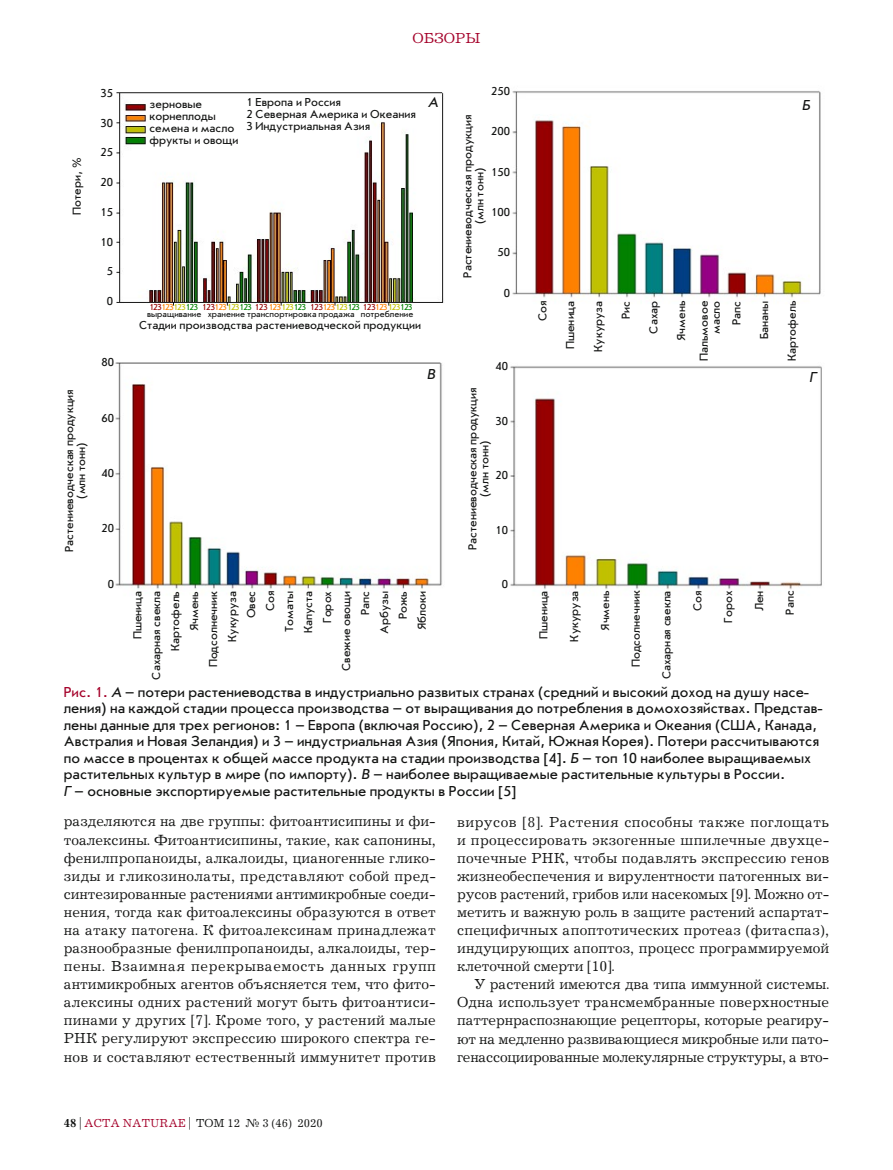
<style>
.page{position:relative;width:893px;height:1170px;background:#fff}
.page>*{position:absolute;margin:0;border:0;box-sizing:border-box;transform-origin:0 0}
.t1{font:15px/18px "Journal C";letter-spacing:.005em;color:#131413;text-align:justify}
.t2{font:15px/16.5px "Journal Sans C";color:#131413}
.t3{font:15px "Journal C";color:#a5032b}
.t4{font:italic 15px "Journal Sans C";color:#131413}
.t5{font:12px/18.9px "Journal Sans C";color:#131413;text-align:center}
.t6{font:12px "Journal C";color:#131413}
.t7{font:9px/7.5px "Journal Sans C";letter-spacing:-.01em;color:#131413}
.s1{color:#960000}
.s2{color:#ff8100}
.s3{color:#c1c100}
.s4{color:#008100}
.s5{color:#a5032b}
.s6{font-style:italic}
.s7{font-weight:700}
</style>
<div class="page">
<img style="left:115px;top:91px;width:707px;height:504px">
<p class="t5" style="left:68px;top:215px;width:59px;rotate:-90deg">Потери, %</p>
<p class="t5" style="left:101px;top:84px;width:14px">35</p>
<p class="t5" style="left:101px;top:114px;width:14px">30</p>
<p class="t5" style="left:101px;top:143px;width:14px">25</p>
<p class="t5" style="left:101px;top:173px;width:14px">20</p>
<p class="t5" style="left:101px;top:203px;width:14px">15</p>
<p class="t5" style="left:101px;top:232px;width:14px">10</p>
<p class="t5" style="left:107px;top:262px;width:8px">5</p>
<p class="t5" style="left:107px;top:292px;width:8px">0</p>
<p class="t5" style="left:102px;top:353px;width:14px">80</p>
<p class="t3" style="left:412px;top:31px;width:70px">ОБЗОРЫ</p>
<p class="t5" style="left:150px;top:99px;width:90px;line-height:12px;text-align:left">зерновые корнеплоды семена и масло фрукты и овощи</p>
<p class="t5" style="left:246px;top:97px;width:171px;line-height:12px;text-align:left">1 Европа и Россия<br>2 Северная Америка и Океания<br>3 Индустриальная Азия</p>
<p class="t4" style="left:428px;top:95px;width:11px">А</p>
<p class="t5" style="left:491px;top:82px;width:20px">250</p>
<p class="t5" style="left:491px;top:122px;width:20px">200</p>
<p class="t5" style="left:491px;top:162px;width:20px">150</p>
<p class="t5" style="left:491px;top:203px;width:20px">100</p>
<p class="t5" style="left:497px;top:243px;width:14px">50</p>
<p class="t5" style="left:504px;top:283px;width:8px">0</p>
<p class="t5" style="left:462px;top:277px;width:164px;line-height:12px;rotate:-90deg">Растениеводческая продукция (млн тонн)</p>
<p class="t4" style="left:802px;top:97px;width:10px">Б</p>
<p class="t5" style="left:533px;top:321px;width:22px;rotate:-90deg">Соя</p>
<p class="t5" style="left:561px;top:349px;width:50px;rotate:-90deg">Пшеница</p>
<p class="t5" style="left:589px;top:352px;width:53px;rotate:-90deg">Кукуруза</p>
<p class="t5" style="left:617px;top:319px;width:20px;rotate:-90deg">Рис</p>
<p class="t5" style="left:644px;top:333px;width:34px;rotate:-90deg">Сахар</p>
<p class="t5" style="left:670px;top:361px;width:62px;line-height:22.6px;text-align:right;rotate:-90deg">Ячмень<br>Пальмовое</p>
<p class="t5" style="left:706px;top:334px;width:35px;line-height:20.5px;text-align:right;rotate:-90deg">масло<br>Рапс</p>
<p class="t5" style="left:755px;top:339px;width:40px;rotate:-90deg">Бананы</p>
<p class="t5" style="left:783px;top:361px;width:61px;rotate:-90deg">Картофель</p>
<p class="t7" style="left:147px;top:303px;width:268px"><span class="s1">123</span><span class="s2">123</span><span class="s3">123</span><span class="s4">123</span> <span class="s1">123</span><span class="s2">123</span> <span class="s3">123</span><span class="s4">123</span> <span class="s1">123</span> <span class="s2">123</span> <span class="s3">123</span><span class="s4">123</span> <span class="s1">123</span><span class="s2">123</span> <span class="s3">123</span><span class="s4">123</span> <span class="s1">123</span><span class="s2">123</span> <span class="s3">123</span><span class="s4">123 </span>выращивание хранение транспортировка продажа потребление</p>
<p class="t5" style="left:139px;top:316px;width:283px">Стадии производства растениеводческой продукции</p>
<p class="t5" style="left:495px;top:357px;width:14px">40</p>
<p class="t4" style="left:427px;top:366px;width:10px">В</p>
<p class="t4" style="left:809px;top:370px;width:9px">Г</p>
<p class="t5" style="left:63px;top:552px;width:164px;line-height:12px;rotate:-90deg">Растениеводческая продукция (млн тонн)</p>
<p class="t5" style="left:467px;top:550px;width:164px;line-height:12px;rotate:-90deg">Растениеводческая продукция (млн тонн)</p>
<p class="t5" style="left:128px;top:679px;width:90px;text-align:right;rotate:-90deg">Пшеница<br>Сахарная свекла<br>Картофель<br>Ячмень<br>Подсолнечник<br>Кукуруза<br>Овес<br>Соя<br>Томаты<br>Капуста<br>Горох<br>Свежие овощи<br>Рапс<br>Арбузы<br>Рожь<br>Яблоки</p>
<p class="t5" style="left:534px;top:639px;width:50px;rotate:-90deg">Пшеница</p>
<p class="t5" style="left:565px;top:641px;width:53px;rotate:-90deg">Кукуруза</p>
<p class="t5" style="left:596px;top:630px;width:41px;rotate:-90deg">Ячмень</p>
<p class="t5" style="left:627px;top:667px;width:78px;rotate:-90deg">Подсолнечник</p>
<p class="t5" style="left:657px;top:679px;width:90px;rotate:-90deg">Сахарная свекла</p>
<p class="t5" style="left:688px;top:611px;width:22px;rotate:-90deg">Соя</p>
<p class="t5" style="left:719px;top:622px;width:34px;rotate:-90deg">Горох</p>
<p class="t5" style="left:750px;top:611px;width:22px;rotate:-90deg">Лен</p>
<p class="t5" style="left:781px;top:614px;width:26px;rotate:-90deg">Рапс</p>
<p class="t5" style="left:102px;top:408px;width:14px">60</p>
<p class="t5" style="left:495px;top:411px;width:14px">30</p>
<p class="t5" style="left:102px;top:464px;width:14px">40</p>
<p class="t5" style="left:495px;top:466px;width:14px">20</p>
<p class="t5" style="left:102px;top:519px;width:14px">20</p>
<p class="t5" style="left:495px;top:520px;width:14px">10</p>
<p class="t5" style="left:502px;top:574px;width:8px">0</p>
<p class="t5" style="left:108px;top:574px;width:8px">0</p>
<p class="t2" style="left:64px;top:683px;width:761px"><span class="s5">Рис. 1.</span> <span class="s6">А</span> – потери растениеводства в индустриально развитых странах (средний и высокий доход на душу насе&shy;ления) на каждой стадии процесса производства – от выращивания до потребления в домохозяйствах. Представ&shy;лены данные для трех регионов: 1 – Европa (включая Россию), 2 – Северная Америка и Океания (США, Канада, Австралия и Новая Зеландия) и 3 – индустриальная Азия (Япония, Китай, Южная Корея). Потери рассчитываются по массе в процентах к общей массе продукта на стадии производства [4]. <span class="s6">Б</span> – топ 10 наиболее выращиваемых растительных культур в мире (по импорту). <span class="s6">В</span> – наиболее выращиваемые растительные культуры в России.<br><span class="s6">Г</span> – основные экспортируемые растительные продукты в России [5]</p>
<p class="t1" style="left:64px;top:813px;width:374px">разделяются на две группы: фитоантисипины и фи&shy;тоалексины. Фитоантисипины, такие, как сапонины, фенилпропаноиды, алкалоиды, цианогенные глико&shy;зиды и гликозинолаты, представляют собой пред&shy;синтезированные растениями антимикробные соеди&shy;нения, тогда как фитоалексины образуются в ответ на атаку патогена. К фитоалексинам принадлежат разнообразные фенилпропаноиды, алкалоиды, тер&shy;пены. Взаимная перекрываемость данных групп антимикробных агентов объясняется тем, что фито&shy;алексины одних растений могут быть фитоантиси&shy;пинами у других [7]. Кроме того, у растений малые РНК регулируют экспрессию широкого спектра ге&shy;нов и составляют естественный иммунитет против</p>
<p class="t1" style="left:457px;top:813px;width:374px">вирусов [8]. Растения способны также поглощать и процессировать экзогенные шпилечные двухце&shy;почечные РНК, чтобы подавлять экспрессию генов жизнеобеспечения и вирулентности патогенных ви&shy;русов растений, грибов или насекомых [9]. Можно от&shy;метить и важную роль в защите растений аспартат&shy;специфичных апоптотических протеаз (фитаспаз), индуцирующих апоптоз, процесс программируемой клеточной смерти [10].</p>
<p class="t1" style="left:457px;top:975px;width:374px;text-indent:17px">У растений имеются два типа иммунной системы.<br>Одна использует трансмембранные поверхностные паттернраспознающие рецепторы, которые реагиру&shy;ют на медленно развивающиеся микробные или пато&shy;генассоциированные молекулярные структуры, а вто-</p>
<p class="t6" style="left:64px;top:1116px;width:261px"><span class="s7">48</span> | <span class="s5">ACTA NATURAE</span> | ТОМ 12 № 3 (46) 2020</p>
</div>
